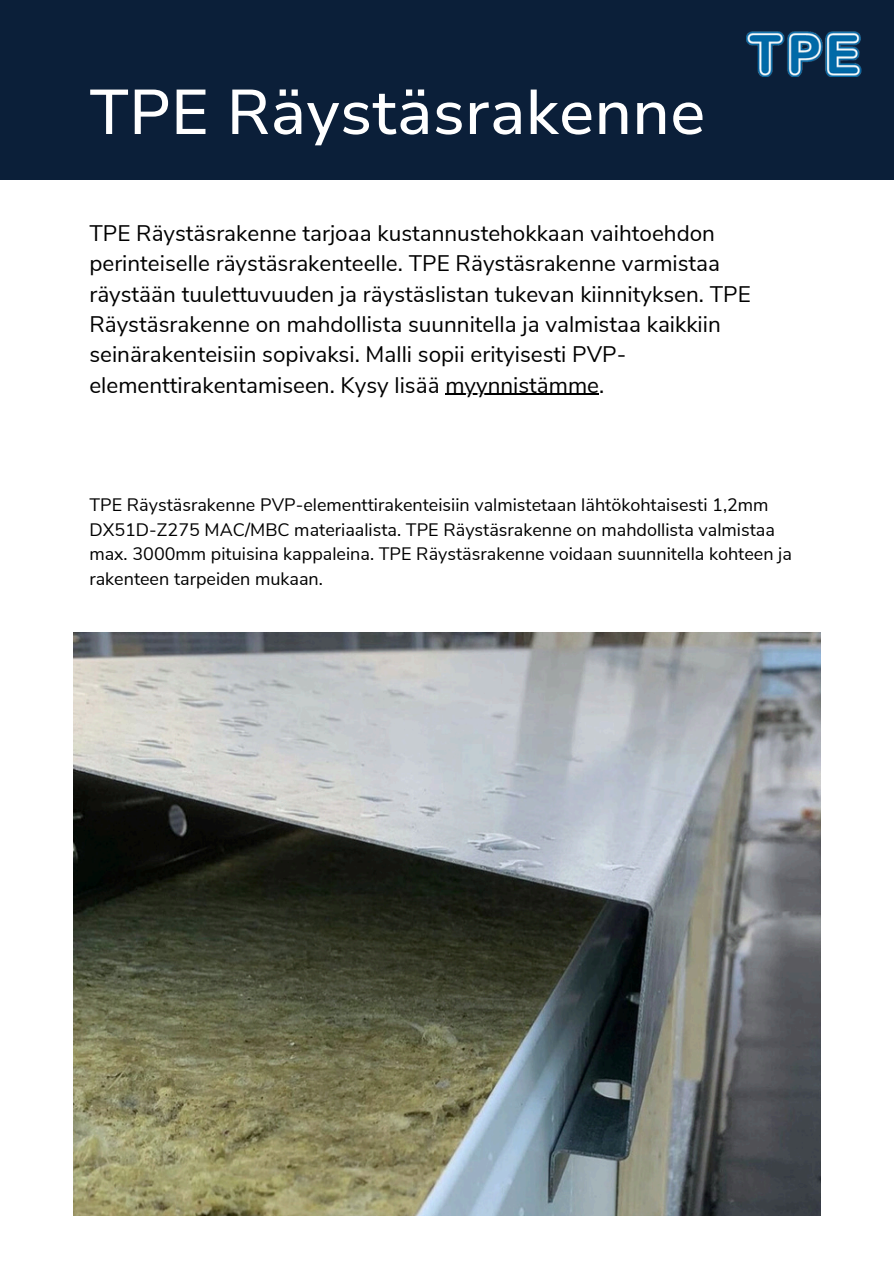
<style>
.page{position:relative;width:894px;height:1264px;background:#fff}
.page>*{position:absolute;margin:0;border:0;box-sizing:border-box;transform-origin:0 0}
.t1{font:500 63px "Nunito Sans 10 pt";color:#fff}
.t2{font:22.5px/30.3px "Nunito Sans";color:#000}
.t3{font:18px/24.8px "Nunito Sans";color:#000}
</style>
<div class="page">
<img style="left:73px;top:632px;width:747px;height:582px">
<div style="left:0;top:0;width:893px;height:180px;background:#0b1f39"></div>
<hr style="left:445px;top:394px;width:154px;height:1px;background:#000">
<img style="left:746px;top:32px;width:116px;height:45px">
<h1 class="t1" style="left:89px;top:70px;width:617px">TPE Räystäsrakenne</h1>
<h2 class="t2" style="left:89px;top:218px;width:662px">TPE Räystäsrakenne tarjoaa kustannustehokkaan vaihtoehdon perinteiselle räystäsrakenteelle. TPE Räystäsrakenne varmistaa räystään tuulettuvuuden ja räystäslistan tukevan kiinnityksen. TPE Räystäsrakenne on mahdollista suunnitella ja valmistaa kaikkiin seinärakenteisiin sopivaksi. Malli sopii erityisesti PVP&shy;elementtirakentamiseen. Kysy lisää myynnistämme.</h2>
<p class="t3" style="left:89px;top:492px;width:704px">TPE Räystäsrakenne PVP-elementtirakenteisiin valmistetaan lähtökohtaisesti 1,2mm DX51D-Z275 MAC/MBC materiaalista. TPE Räystäsrakenne on mahdollista valmistaa max. 3000mm pituisina kappaleina. TPE Räystäsrakenne voidaan suunnitella kohteen ja rakenteen tarpeiden mukaan.</p>
</div>
